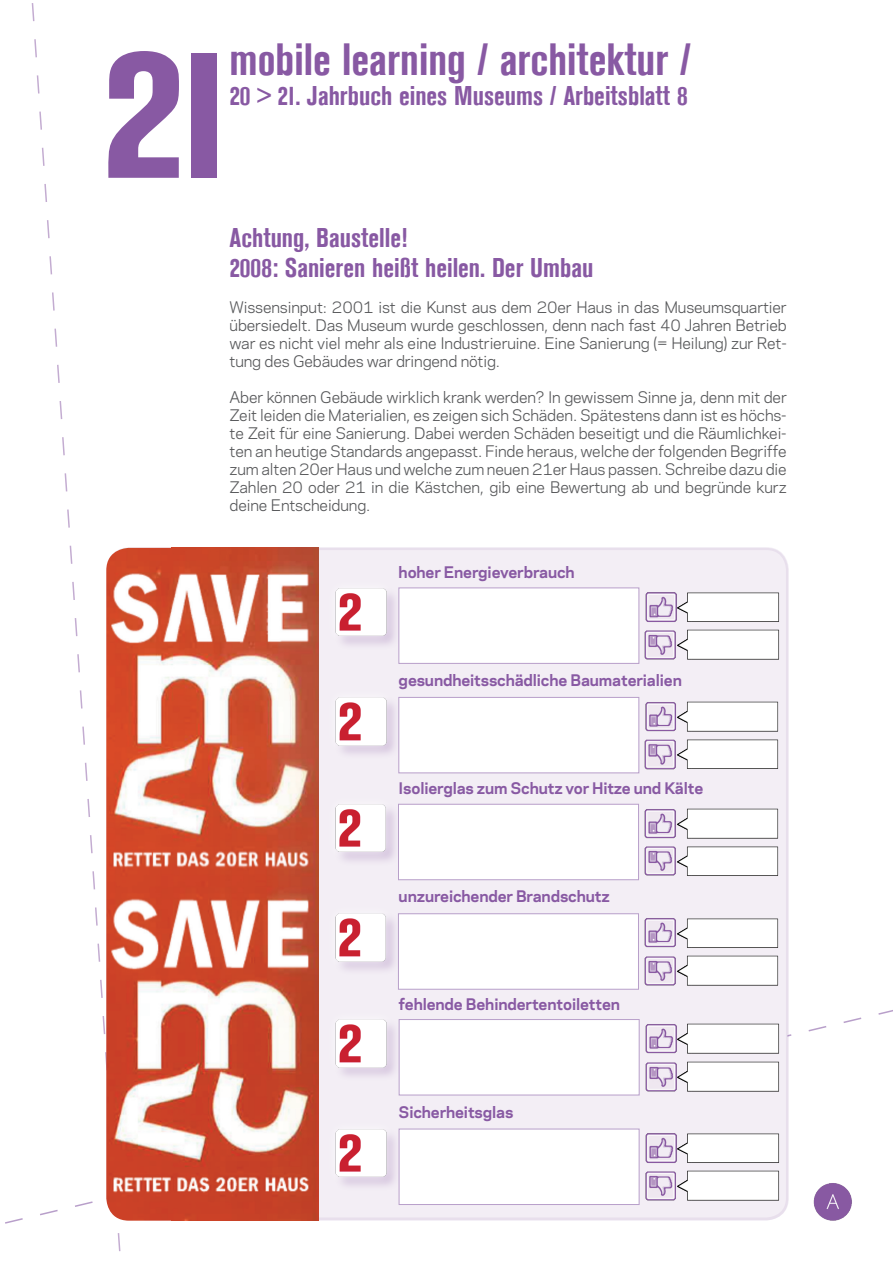
<style>
.page{position:relative;width:893px;height:1263px;background:#fff}
.page>*{position:absolute;margin:0;border:0;box-sizing:border-box;transform-origin:0 0}
.t1{font:45px "Akzidenz Grotesk 21";color:#8859a3}
.t2{font:27px/30px "Akzidenz Grotesk 21";color:#8859a3}
.t3{font:15px/18px "Galaxie Polaris";letter-spacing:-.01em;color:#57585a;text-align:justify}
.t4{font:700 15px "Galaxie Polaris";letter-spacing:-.01em;color:#8859a3}
</style>
<div class="page">
<svg style="left:108px;top:51px;width:71px;height:127px"></svg>
<div style="left:191px;top:53px;width:26px;height:125px;background:#8859a3"></div>
<svg style="left:5px;top:943px;width:888px;height:309px"></svg>
<div style="left:230px;top:549px;width:557px;height:671px;background:#f3eef5;border-radius:21px"></div>
<img style="left:106px;top:548px;width:65px;height:673px">
<img style="left:171px;top:548px;width:147px;height:673px">
<img style="left:645px;top:592px;width:27px;height:30px">
<img style="left:672px;top:592px;width:107px;height:30px">
<img style="left:644px;top:630px;width:28px;height:30px">
<img style="left:672px;top:629px;width:107px;height:31px">
<div style="left:334px;top:586px;width:66px;height:63px;background:#f0e9f2"></div>
<div style="left:326px;top:578px;width:70px;height:67px;background:#fff;opacity:.75"></div>
<img style="left:331px;top:583px;width:61px;height:59px">
<div style="left:398px;top:587px;width:241px;height:77px;background:#fff;border:1px solid #b89fca"></div>
<img style="left:645px;top:702px;width:27px;height:30px">
<img style="left:672px;top:701px;width:107px;height:31px">
<img style="left:644px;top:739px;width:28px;height:31px">
<img style="left:672px;top:739px;width:107px;height:31px">
<div style="left:334px;top:696px;width:66px;height:63px;background:#f0e9f2"></div>
<div style="left:326px;top:688px;width:69px;height:66px;background:#fff;opacity:.75"></div>
<img style="left:331px;top:692px;width:61px;height:60px">
<div style="left:398px;top:697px;width:241px;height:76px;background:#fff;border:1px solid #b89fca"></div>
<img style="left:644px;top:809px;width:28px;height:30px">
<img style="left:672px;top:808px;width:107px;height:31px">
<img style="left:644px;top:846px;width:28px;height:30px">
<img style="left:672px;top:846px;width:107px;height:30px">
<div style="left:334px;top:802px;width:66px;height:64px;background:#f0e9f2"></div>
<div style="left:326px;top:794px;width:69px;height:67px;background:#fff;opacity:.75"></div>
<img style="left:331px;top:799px;width:60px;height:59px">
<div style="left:398px;top:804px;width:241px;height:76px;background:#fff;border:1px solid #b89fca"></div>
<img style="left:644px;top:918px;width:28px;height:30px">
<img style="left:672px;top:918px;width:107px;height:30px">
<img style="left:644px;top:956px;width:28px;height:30px">
<img style="left:672px;top:955px;width:107px;height:31px">
<div style="left:334px;top:912px;width:66px;height:63px;background:#eee8f1"></div>
<div style="left:326px;top:904px;width:69px;height:66px;background:#fff;opacity:.75"></div>
<img style="left:331px;top:908px;width:60px;height:60px">
<div style="left:398px;top:913px;width:241px;height:76px;background:#fff;border:1px solid #b89fca"></div>
<img style="left:645px;top:1024px;width:27px;height:68px">
<img style="left:672px;top:1023px;width:107px;height:31px">
<img style="left:672px;top:1061px;width:107px;height:31px">
<div style="left:334px;top:1018px;width:67px;height:63px;background:#8859a3;opacity:.3"></div>
<div style="left:326px;top:1010px;width:70px;height:66px;background:#fff;opacity:.75"></div>
<img style="left:331px;top:1014px;width:61px;height:60px">
<div style="left:399px;top:1019px;width:241px;height:76px;background:#fff;border:1px solid #b89fca"></div>
<img style="left:645px;top:1133px;width:27px;height:30px">
<img style="left:672px;top:1133px;width:107px;height:30px">
<img style="left:645px;top:1171px;width:27px;height:30px">
<img style="left:672px;top:1170px;width:112px;height:44px">
<div style="left:334px;top:1127px;width:67px;height:63px;background:#8859a3;opacity:.3"></div>
<div style="left:326px;top:1119px;width:70px;height:67px;background:#fff;opacity:.75"></div>
<img style="left:331px;top:1124px;width:61px;height:59px">
<div style="left:399px;top:1129px;width:240px;height:76px;background:#fff;border:1px solid #b89fca"></div>
<h1 class="t1" style="left:230px;top:33px;width:463px">mobile learning / architektur /</h1>
<h2 class="t2" style="left:230px;top:81px;width:460px">20 &gt; 21. Jahrbuch eines Museums / Arbeitsblatt 8</h2>
<h2 class="t2" style="left:230px;top:223px;width:365px">Achtung, Baustelle!<br>2008: Sanieren heißt heilen. Der Umbau</h2>
<p class="t3" style="left:230px;top:298px;width:559px">Wissensinput: 2001 ist die Kunst aus dem 20er Haus in das Museumsquartier übersiedelt. Das Museum wurde geschlossen, denn nach fast 40 Jahren Betrieb war es nicht viel mehr als eine Industrieruine. Eine Sanierung (= Heilung) zur Ret&shy;tung des Gebäudes war dringend nötig.</p>
<p class="t3" style="left:230px;top:388px;width:559px">Aber können Gebäude wirklich krank werden? In gewissem Sinne ja, denn mit der Zeit leiden die Materialien, es zeigen sich Schäden. Spätestens dann ist es höchs&shy;te Zeit für eine Sanierung. Dabei werden Schäden beseitigt und die Räumlichkei&shy;ten an heutige Standards angepasst. Finde heraus, welche der folgenden Begriffe zum alten 20er Haus und welche zum neuen 21er Haus passen. Schreibe dazu die Zahlen 20 oder 21 in die Kästchen, gib eine Bewertung ab und begründe kurz deine Entscheidung.</p>
<p class="t4" style="left:399px;top:561px;width:178px">hoher Energieverbrauch</p>
<p class="t4" style="left:399px;top:669px;width:285px">gesundheitsschädliche Baumaterialien</p>
<p class="t4" style="left:399px;top:777px;width:306px">Isolierglas zum Schutz vor Hitze und Kälte</p>
<p class="t4" style="left:399px;top:885px;width:213px">unzureichender Brandschutz</p>
<p class="t4" style="left:399px;top:993px;width:223px">fehlende Behindertentoiletten</p>
<p class="t4" style="left:399px;top:1101px;width:116px">Sicherheitsglas</p>
</div>
